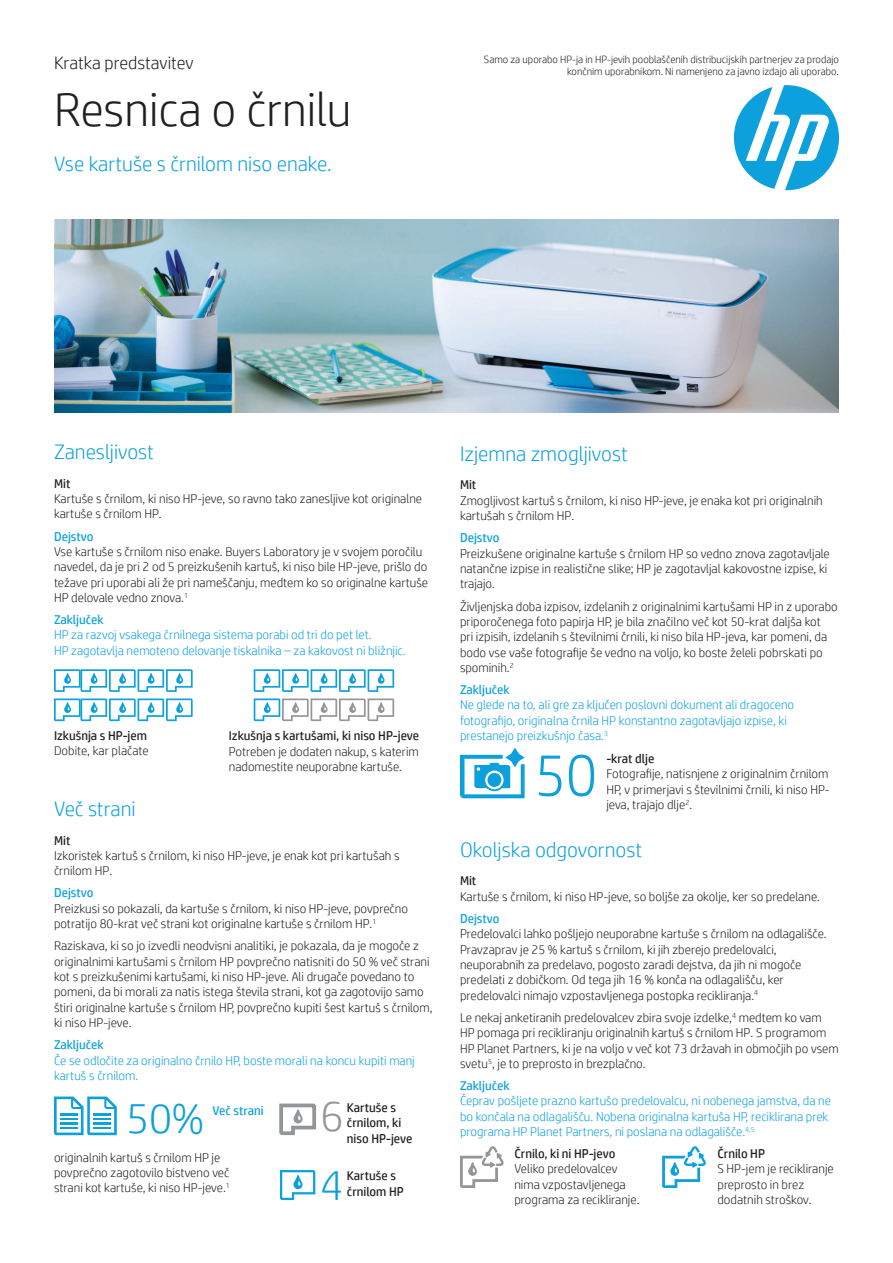
<style>
.page{position:relative;width:893px;height:1263px;background:#fff}
.page>*{position:absolute;margin:0;border:0;box-sizing:border-box;transform-origin:0 0}
.t1{font:300 59.55px "HP Simplified";color:#0ca0dd}
.t2{font:300 48px "HP Simplified";color:#231f20}
.t3{font:300 42.75px "HP Simplified";color:#0ca0dd}
.t4{font:300 42.75px "HP Simplified";color:#939598}
.t5{font:300 21px "HP Simplified";color:#0ca0dd}
.t6{font:300 18px "HP Simplified";color:#231f20}
.t7{font:300 12.75px/15.3px "HP Simplified";color:#231f20}
.t8{font:300 12.75px/15.3px "HP Simplified";color:#0ca0dd}
.t9{font:12.75px/15.3px "HP Simplified";color:#231f20}
.t10{font:12.75px "HP Simplified";color:#0ca0dd}
.t11{font:12.75px "HP Simplified";color:#08a0dc}
.t12{font:300 10.5px/12.6px "HP Simplified";color:#231f20;text-align:right}
.t13{font:300 7.5px "HP Simplified";color:#0ca0dd}
</style>
<div class="page">
<img style="left:54px;top:220px;width:785px;height:192px">
<svg style="left:734px;top:85px;width:105px;height:105px"></svg>
<svg style="left:54px;top:669px;width:139px;height:23px"></svg>
<svg style="left:254px;top:669px;width:140px;height:23px"></svg>
<svg style="left:54px;top:698px;width:139px;height:23px"></svg>
<svg style="left:254px;top:698px;width:140px;height:23px"></svg>
<svg style="left:280px;top:1170px;width:35px;height:30px"></svg>
<svg style="left:279px;top:1103px;width:37px;height:32px"></svg>
<svg style="left:460px;top:748px;width:65px;height:50px"></svg>
<svg style="left:460px;top:1146px;width:44px;height:42px"></svg>
<svg style="left:662px;top:1146px;width:44px;height:42px"></svg>
<svg style="left:54px;top:1096px;width:63px;height:39px"></svg>
<h3 class="t6" style="left:54px;top:51px;width:141px">Kratka predstavitev</h3>
<h2 class="t2" style="left:54px;top:78px;width:299px">Resnica o črnilu</h2>
<h3 class="t5" style="left:54px;top:150px;width:279px">Vse kartuše s črnilom niso enake.</h3>
<p class="t12" style="left:484px;top:52px;width:356px">Samo za uporabo HP-ja in HP-jevih pooblaščenih distribucijskih partnerjev za prodajo končnim uporabnikom. Ni namenjeno za javno izdajo ali uporabo.</p>
<h3 class="t5" style="left:54px;top:438px;width:101px">Zanesljivost</h3>
<p class="t9" style="left:54px;top:475px;width:18px">Mit</p>
<p class="t7" style="left:54px;top:491px;width:370px">Kartuše s črnilom, ki niso HP-jeve, so ravno tako zanesljive kot originalne kartuše s črnilom HP.</p>
<p class="t11" style="left:54px;top:528px;width:41px">Dejstvo</p>
<p class="t7" style="left:54px;top:543px;width:376px">Vse kartuše s črnilom niso enake. Buyers Laboratory je v svojem poročilu navedel, da je pri 2 od 5 preizkušenih kartuš, ki niso bile HP-jeve, prišlo do težave pri uporabi ali že pri nameščanju, medtem ko so originalne kartuše HP delovale vedno znova.<sup>1</sup></p>
<p class="t10" style="left:54px;top:611px;width:51px">Zaključek</p>
<p class="t8" style="left:54px;top:627px;width:353px">HP za razvoj vsakega črnilnega sistema porabi od tri do pet let.<br>HP zagotavlja nemoteno delovanje tiskalnika – za kakovost ni bližnjic.</p>
<h3 class="t5" style="left:460px;top:440px;width:169px">Izjemna zmogljivost</h3>
<p class="t9" style="left:460px;top:477px;width:18px">Mit</p>
<p class="t7" style="left:460px;top:492px;width:364px">Zmogljivost kartuš s črnilom, ki niso HP-jeve, je enaka kot pri originalnih kartušah s črnilom HP.</p>
<p class="t11" style="left:460px;top:530px;width:41px">Dejstvo</p>
<p class="t7" style="left:460px;top:545px;width:371px">Preizkušene originalne kartuše s črnilom HP so vedno znova zagotavljale natančne izpise in realistične slike; HP je zagotavljal kakovostne izpise, ki trajajo.</p>
<p class="t7" style="left:460px;top:598px;width:379px">Življenjska doba izpisov, izdelanih z originalnimi kartušami HP in z uporabo priporočenega foto papirja HP, je bila značilno več kot 50-krat daljša kot<br>pri izpisih, izdelanih s številnimi črnili, ki niso bila HP-jeva, kar pomeni, da bodo vse vaše fotografije še vedno na voljo, ko boste želeli pobrskati po spominih.<sup>2</sup></p>
<p class="t10" style="left:460px;top:681px;width:51px">Zaključek</p>
<p class="t8" style="left:460px;top:697px;width:336px">Ne glede na to, ali gre za ključen poslovni dokument ali dragoceno fotografijo, originalna črnila HP konstantno zagotavljajo izpise, ki prestanejo preizkušnjo časa.<sup>3</sup></p>
<p class="t9" style="left:54px;top:728px;width:95px">Izkušnja s HP-jem</p>
<p class="t7" style="left:54px;top:743px;width:96px">Dobite, kar plačate</p>
<p class="t9" style="left:229px;top:728px;width:192px">Izkušnja s kartušami, ki niso HP-jeve</p>
<p class="t7" style="left:229px;top:743px;width:191px">Potreben je dodaten nakup, s katerim nadomestite neuporabne kartuše.</p>
<p class="t9" style="left:606px;top:751px;width:50px">-krat dlje</p>
<p class="t7" style="left:606px;top:766px;width:225px;text-align:justify">Fotografije, natisnjene z originalnim črnilom HP, v primerjavi s številnimi črnili, ki niso HP&shy;jeva, trajajo dlje<sup>2</sup>.</p>
<h1 class="t1" style="left:535px;top:736px;width:64px">50</h1>
<h3 class="t5" style="left:54px;top:795px;width:83px">Več strani</h3>
<p class="t9" style="left:54px;top:832px;width:18px">Mit</p>
<p class="t7" style="left:54px;top:847px;width:347px">Izkoristek kartuš s črnilom, ki niso HP-jeve, je enak kot pri kartušah s črnilom HP.</p>
<p class="t11" style="left:54px;top:885px;width:41px">Dejstvo</p>
<p class="t7" style="left:54px;top:900px;width:356px">Preizkusi so pokazali, da kartuše s črnilom, ki niso HP-jeve, povprečno potratijo 80-krat več strani kot originalne kartuše s črnilom HP.<sup>1</sup></p>
<p class="t7" style="left:54px;top:938px;width:380px">Raziskava, ki so jo izvedli neodvisni analitiki, je pokazala, da je mogoče z originalnimi kartušami s črnilom HP povprečno natisniti do 50 % več strani kot s preizkušenimi kartušami, ki niso HP-jeve. Ali drugače povedano to pomeni, da bi morali za natis istega števila strani, kot ga zagotovijo samo štiri originalne kartuše s črnilom HP, povprečno kupiti šest kartuš s črnilom, ki niso HP-jeve.</p>
<p class="t10" style="left:54px;top:1036px;width:51px">Zaključek</p>
<p class="t8" style="left:54px;top:1052px;width:362px">Če se odločite za originalno črnilo HP, boste morali na koncu kupiti manj kartuš s črnilom.</p>
<h3 class="t5" style="left:460px;top:836px;width:184px">Okoljska odgovornost</h3>
<p class="t9" style="left:460px;top:873px;width:18px">Mit</p>
<p class="t7" style="left:460px;top:888px;width:362px">Kartuše s črnilom, ki niso HP-jeve, so boljše za okolje, ker so predelane.</p>
<p class="t11" style="left:460px;top:910px;width:41px">Dejstvo</p>
<p class="t7" style="left:460px;top:926px;width:368px">Predelovalci lahko pošljejo neuporabne kartuše s črnilom na odlagališče.<br>Pravzaprav je 25 % kartuš s črnilom, ki jih zberejo predelovalci, neuporabnih za predelavo, pogosto zaradi dejstva, da jih ni mogoče predelati z dobičkom. Od tega jih 16 % konča na odlagališču, ker predelovalci nimajo vzpostavljenega postopka recikliranja.<sup>4</sup></p>
<p class="t7" style="left:460px;top:1009px;width:380px">Le nekaj anketiranih predelovalcev zbira svoje izdelke,<sup>4</sup> medtem ko vam HP pomaga pri recikliranju originalnih kartuš s črnilom HP. S programom HP Planet Partners, ki je na voljo v več kot 73 državah in območjih po vsem svetu<sup>5</sup>, je to preprosto in brezplačno.</p>
<p class="t10" style="left:460px;top:1077px;width:51px">Zaključek</p>
<p class="t8" style="left:460px;top:1093px;width:373px">Čeprav pošljete prazno kartušo predelovalcu, ni nobenega jamstva, da ne bo končala na odlagališču. Nobena originalna kartuša HP, reciklirana prek programa HP Planet Partners, ni poslana na odlagališče.</p>
<h3 class="t4" style="left:321px;top:1088px;width:24px">6</h3>
<p class="t9" style="left:347px;top:1100px;width:67px">Kartuše s črnilom, ki niso HP-jeve</p>
<h3 class="t3" style="left:126px;top:1090px;width:80px">50%</h3>
<p class="t10" style="left:213px;top:1102px;width:53px">Več strani</p>
<p class="t13" style="left:745px;top:1124px;width:11px">4,5</p>
<p class="t7" style="left:54px;top:1149px;width:177px">originalnih kartuš s črnilom HP je povprečno zagotovilo bistveno več strani kot kartuše, ki niso HP-jeve.<sup>1</sup></p>
<p class="t9" style="left:717px;top:1146px;width:49px">Črnilo HP</p>
<p class="t9" style="left:514px;top:1146px;width:102px">Črnilo, ki ni HP-jevo</p>
<p class="t7" style="left:514px;top:1161px;width:127px">Veliko predelovalcev nima vzpostavljenega programa za recikliranje.</p>
<p class="t7" style="left:717px;top:1161px;width:118px">S HP-jem je recikliranje preprosto in brez dodatnih stroškov.</p>
<h3 class="t3" style="left:321px;top:1157px;width:24px">4</h3>
<p class="t9" style="left:347px;top:1168px;width:58px">Kartuše s črnilom HP</p>
</div>
